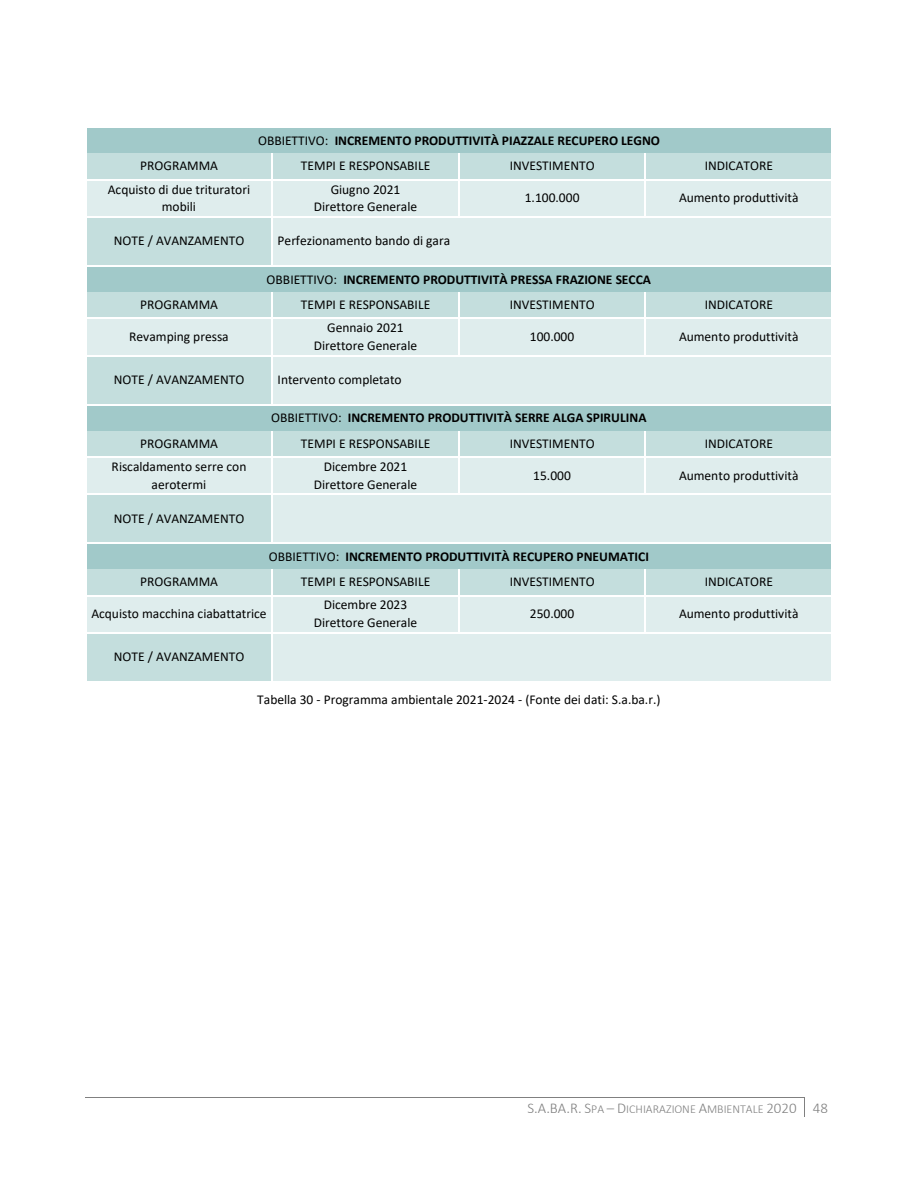
<style>
.page{position:relative;width:918px;height:1188px;background:#fff}
.page>*{position:absolute;margin:0;border:0;box-sizing:border-box;transform-origin:0 0}
.t1{font:13.5px/17.9px "Calibri";color:#000;text-align:center}
.t2{font:700 13.5px "Calibri";color:#000}
.t3{font:300 12px "Calibri";color:#808080}
.s1{font-weight:400}
.s2{font-size:15px}
</style>
<div class="page">
<hr style="left:85px;top:1097px;width:719px;height:1px;background:#808080">
<svg style="left:804px;top:1097px;width:1px;height:20px"></svg>
<div style="left:87px;top:128px;width:745px;height:26px;background:#a1c9c9"></div>
<div style="left:87px;top:154px;width:185px;height:25px;background:#c4dedd"></div>
<div style="left:272px;top:154px;width:186px;height:25px;background:#c4dedd"></div>
<div style="left:459px;top:154px;width:186px;height:25px;background:#c4dedd"></div>
<div style="left:646px;top:154px;width:186px;height:25px;background:#c4dedd"></div>
<hr style="left:458px;top:154px;width:2px;height:25px;background:#fff">
<div style="left:87px;top:181px;width:185px;height:35px;background:#dfeded"></div>
<div style="left:272px;top:181px;width:186px;height:35px;background:#dfeded"></div>
<div style="left:459px;top:181px;width:186px;height:35px;background:#dfeded"></div>
<div style="left:646px;top:181px;width:186px;height:35px;background:#dfeded"></div>
<svg style="left:272px;top:154px;width:1px;height:25px"></svg>
<hr style="left:272px;top:181px;width:1px;height:35px;background:#fff">
<hr style="left:458px;top:181px;width:2px;height:35px;background:#fff">
<div style="left:87px;top:218px;width:185px;height:47px;background:#c4dedd"></div>
<div style="left:273px;top:218px;width:559px;height:47px;background:#dfeded"></div>
<div style="left:87px;top:267px;width:745px;height:25px;background:#a1c9c9"></div>
<div style="left:87px;top:292px;width:185px;height:26px;background:#c4dedd"></div>
<div style="left:272px;top:292px;width:186px;height:26px;background:#c4dedd"></div>
<div style="left:459px;top:292px;width:186px;height:26px;background:#c4dedd"></div>
<div style="left:646px;top:292px;width:186px;height:26px;background:#c4dedd"></div>
<hr style="left:458px;top:292px;width:2px;height:26px;background:#fff">
<div style="left:87px;top:319px;width:185px;height:36px;background:#dfeded"></div>
<div style="left:272px;top:319px;width:186px;height:36px;background:#dfeded"></div>
<div style="left:459px;top:319px;width:186px;height:36px;background:#dfeded"></div>
<div style="left:646px;top:319px;width:186px;height:36px;background:#dfeded"></div>
<svg style="left:272px;top:292px;width:1px;height:26px"></svg>
<hr style="left:272px;top:319px;width:1px;height:36px;background:#fff">
<hr style="left:458px;top:319px;width:2px;height:36px;background:#fff">
<div style="left:87px;top:356px;width:185px;height:48px;background:#c4dedd"></div>
<div style="left:273px;top:356px;width:559px;height:48px;background:#dfeded"></div>
<div style="left:87px;top:405px;width:745px;height:26px;background:#a1c9c9"></div>
<div style="left:87px;top:431px;width:185px;height:25px;background:#c4dedd"></div>
<div style="left:272px;top:431px;width:186px;height:25px;background:#c4dedd"></div>
<div style="left:459px;top:431px;width:186px;height:25px;background:#c4dedd"></div>
<div style="left:646px;top:431px;width:186px;height:25px;background:#c4dedd"></div>
<hr style="left:458px;top:431px;width:2px;height:25px;background:#fff">
<div style="left:87px;top:458px;width:185px;height:35px;background:#dfeded"></div>
<div style="left:272px;top:458px;width:186px;height:35px;background:#dfeded"></div>
<div style="left:459px;top:458px;width:186px;height:35px;background:#dfeded"></div>
<div style="left:646px;top:458px;width:186px;height:35px;background:#dfeded"></div>
<svg style="left:272px;top:431px;width:1px;height:25px"></svg>
<hr style="left:272px;top:458px;width:1px;height:35px;background:#fff">
<hr style="left:458px;top:458px;width:2px;height:35px;background:#fff">
<div style="left:87px;top:495px;width:185px;height:47px;background:#c4dedd"></div>
<div style="left:273px;top:495px;width:559px;height:47px;background:#dfeded"></div>
<div style="left:87px;top:544px;width:745px;height:25px;background:#a1c9c9"></div>
<div style="left:87px;top:569px;width:185px;height:26px;background:#c4dedd"></div>
<div style="left:272px;top:569px;width:186px;height:26px;background:#c4dedd"></div>
<div style="left:459px;top:569px;width:186px;height:26px;background:#c4dedd"></div>
<div style="left:646px;top:569px;width:186px;height:26px;background:#c4dedd"></div>
<hr style="left:458px;top:569px;width:2px;height:26px;background:#fff">
<div style="left:87px;top:596px;width:185px;height:36px;background:#dfeded"></div>
<div style="left:272px;top:596px;width:186px;height:36px;background:#dfeded"></div>
<div style="left:459px;top:596px;width:186px;height:36px;background:#dfeded"></div>
<div style="left:646px;top:596px;width:186px;height:36px;background:#dfeded"></div>
<svg style="left:272px;top:569px;width:1px;height:26px"></svg>
<hr style="left:272px;top:596px;width:1px;height:36px;background:#fff">
<hr style="left:458px;top:596px;width:2px;height:36px;background:#fff">
<div style="left:87px;top:634px;width:185px;height:47px;background:#c4dedd"></div>
<div style="left:273px;top:634px;width:559px;height:47px;background:#dfeded"></div>
<p class="t2" style="left:258px;top:135px;width:404px"><span class="s1">OBBIETTIVO:</span> INCREMENTO PRODUTTIVITÀ PIAZZALE RECUPERO LEGNO</p>
<p class="t1" style="left:140px;top:158px;width:79px">PROGRAMMA</p>
<p class="t1" style="left:301px;top:158px;width:131px">TEMPI E RESPONSABILE</p>
<p class="t1" style="left:510px;top:158px;width:86px">INVESTIMENTO</p>
<p class="t1" style="left:705px;top:158px;width:70px">INDICATORE</p>
<p class="t1" style="left:108px;top:181px;width:144px">Acquisto di due trituratori mobili</p>
<p class="t1" style="left:314px;top:181px;width:105px">Giugno 2021<br>Direttore Generale</p>
<p class="t1" style="left:525px;top:190px;width:56px">1.100.000</p>
<p class="t1" style="left:679px;top:190px;width:121px">Aumento produttività</p>
<p class="t1" style="left:114px;top:233px;width:132px">NOTE / AVANZAMENTO</p>
<p class="t1" style="left:278px;top:233px;width:174px">Perfezionamento bando di gara</p>
<p class="t2" style="left:267px;top:273px;width:386px"><span class="s1">OBBIETTIVO:</span> INCREMENTO PRODUTTIVITÀ PRESSA FRAZIONE SECCA</p>
<p class="t1" style="left:140px;top:297px;width:79px">PROGRAMMA</p>
<p class="t1" style="left:301px;top:297px;width:131px">TEMPI E RESPONSABILE</p>
<p class="t1" style="left:510px;top:297px;width:86px">INVESTIMENTO</p>
<p class="t1" style="left:705px;top:297px;width:70px">INDICATORE</p>
<p class="t1" style="left:129px;top:329px;width:101px">Revamping pressa</p>
<p class="t1" style="left:314px;top:320px;width:105px">Gennaio 2021<br>Direttore Generale</p>
<p class="t1" style="left:530px;top:329px;width:46px">100.000</p>
<p class="t1" style="left:679px;top:329px;width:121px">Aumento produttività</p>
<p class="t1" style="left:114px;top:372px;width:132px">NOTE / AVANZAMENTO</p>
<p class="t1" style="left:278px;top:372px;width:126px">Intervento completato</p>
<p class="t2" style="left:271px;top:412px;width:377px"><span class="s1">OBBIETTIVO:</span> INCREMENTO PRODUTTIVITÀ SERRE ALGA SPIRULINA</p>
<p class="t1" style="left:140px;top:435px;width:79px">PROGRAMMA</p>
<p class="t1" style="left:301px;top:435px;width:131px">TEMPI E RESPONSABILE</p>
<p class="t1" style="left:510px;top:435px;width:86px">INVESTIMENTO</p>
<p class="t1" style="left:705px;top:435px;width:70px">INDICATORE</p>
<p class="t1" style="left:112px;top:458px;width:136px">Riscaldamento serre con aerotermi</p>
<p class="t1" style="left:314px;top:458px;width:105px">Dicembre 2021<br>Direttore Generale</p>
<p class="t1" style="left:533px;top:467px;width:39px">15.000</p>
<p class="t1" style="left:679px;top:467px;width:121px">Aumento produttività</p>
<p class="t1" style="left:114px;top:510px;width:132px">NOTE / AVANZAMENTO</p>
<p class="t2" style="left:269px;top:551px;width:382px"><span class="s1">OBBIETTIVO:</span> INCREMENTO PRODUTTIVITÀ RECUPERO PNEUMATICI</p>
<p class="t1" style="left:140px;top:574px;width:79px">PROGRAMMA</p>
<p class="t1" style="left:301px;top:574px;width:131px">TEMPI E RESPONSABILE</p>
<p class="t1" style="left:510px;top:574px;width:86px">INVESTIMENTO</p>
<p class="t1" style="left:705px;top:574px;width:70px">INDICATORE</p>
<p class="t1" style="left:91px;top:606px;width:177px">Acquisto macchina ciabattatrice</p>
<p class="t1" style="left:314px;top:597px;width:105px">Dicembre 2023<br>Direttore Generale</p>
<p class="t1" style="left:530px;top:606px;width:46px">250.000</p>
<p class="t1" style="left:679px;top:606px;width:121px">Aumento produttività</p>
<p class="t1" style="left:114px;top:649px;width:132px">NOTE / AVANZAMENTO</p>
<p class="t1" style="left:257px;top:692px;width:405px">Tabella 30 - Programma ambientale 2021-2024 - (Fonte dei dati: S.a.ba.r.)</p>
<p class="t3" style="left:528px;top:1104px;width:302px"><span class="s2">S.A.BA.R. S</span>PA <span class="s2">– D</span>ICHIARAZIONE <span class="s2">A</span>MBIENTALE <span class="s2">2020 48</span></p>
</div>
